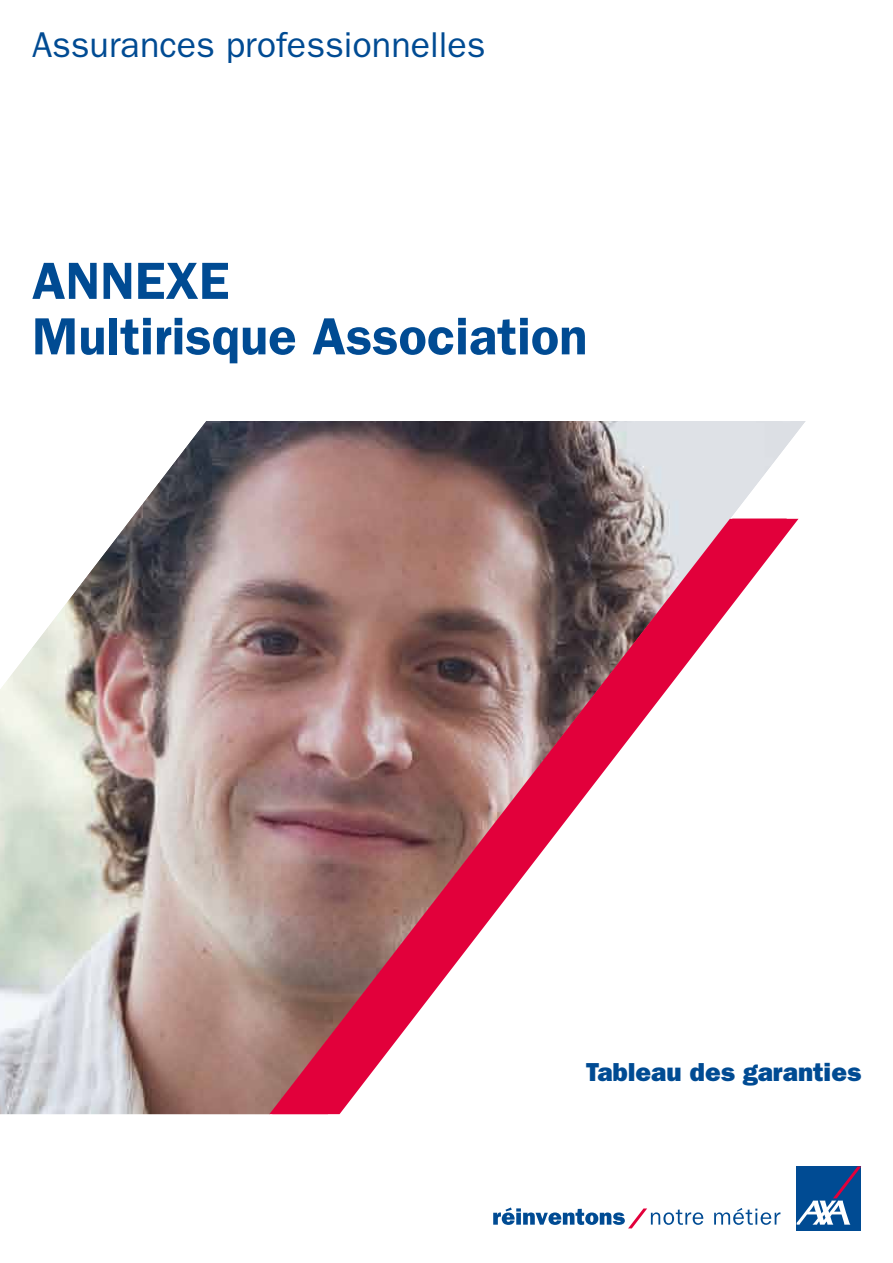
<style>
.page{position:relative;width:893px;height:1263px;background:#fff}
.page>*{position:absolute;margin:0;border:0;box-sizing:border-box;transform-origin:0 0}
.t1{font:600 52.5px/55.5px "ITC Franklin Gothic Std";color:#004b93}
.t2{font:36px "ITC Franklin Gothic Std";color:#004b93}
.t3{font:26.1px "ITC Franklin Gothic Std Hvy";color:#004b93}
</style>
<div class="page">
<img style="left:0;top:421px;width:806px;height:693px">
<svg style="left:714px;top:1208px;width:66px;height:17px"></svg>
<div style="left:797px;top:1166px;width:64px;height:65px;background:#004b93"></div>
<svg style="left:797px;top:1166px;width:64px;height:58px"></svg>
<svg style="left:493px;top:1207px;width:210px;height:21px"></svg>
<svg style="left:269px;top:519px;width:529px;height:595px"></svg>
<p class="t2" style="left:32px;top:24px;width:455px">Assurances professionnelles</p>
<p class="t1" style="left:32px;top:253px;width:557px">ANNEXE<br>Multirisque Association</p>
<p class="t3" style="left:586px;top:1057px;width:277px">Tableau des garanties</p>
</div>
